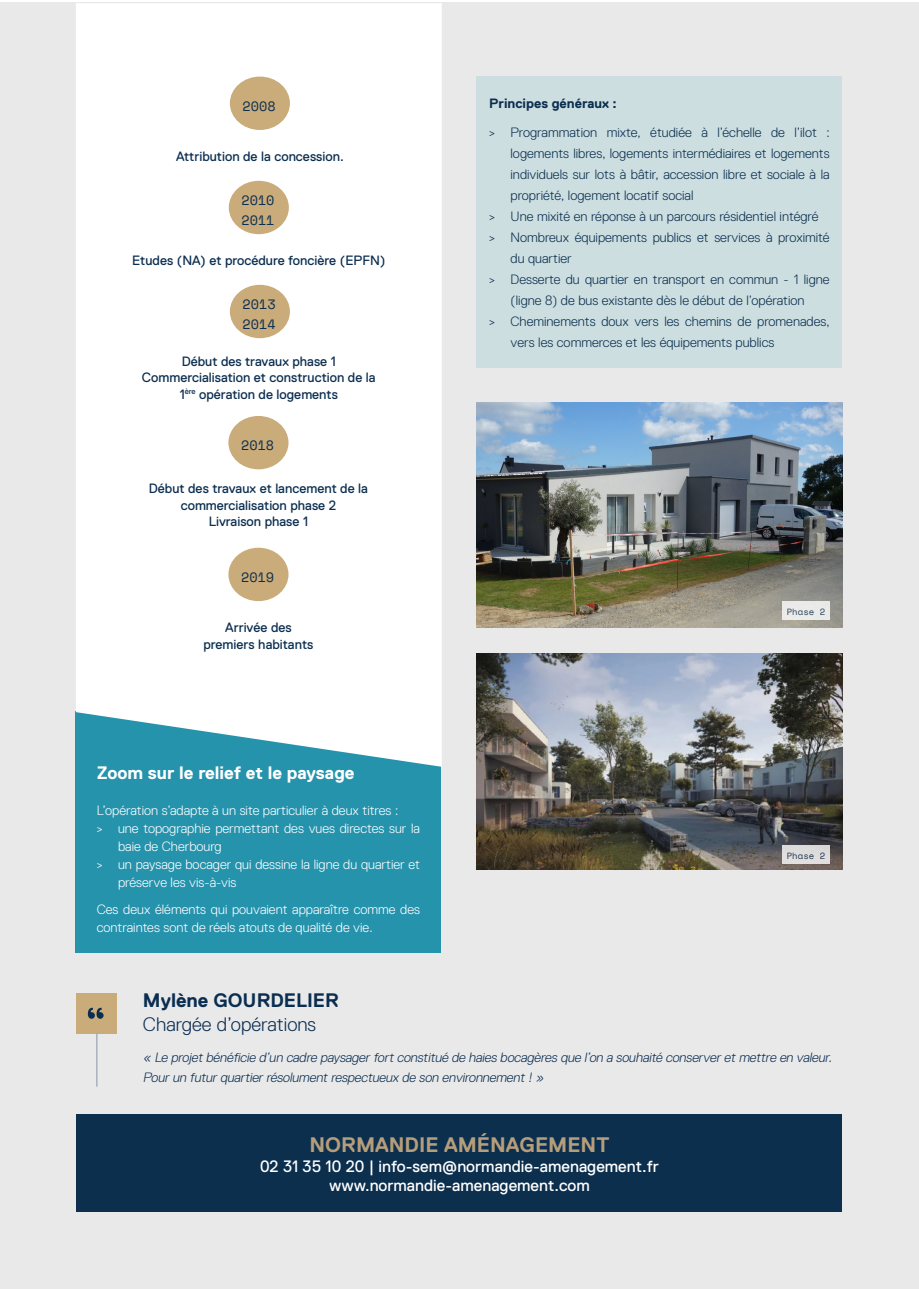
<style>
.page{position:relative;width:919px;height:1289px;background:#fff}
.page>*{position:absolute;margin:0;border:0;box-sizing:border-box;transform-origin:0 0}
.Titre_zoom{font:700 21px "Replica Pro TT";color:#b59e7b}
.Titre_de_paragraphe{font:300 19.5px "Replica Pro TT";color:#0b2e50}
.Titre_de_paragraphe-2{font:700 19.5px "Replica Pro TT";color:#0b2e50}
.Titre_zoom-2{font:700 18px "Replica Pro TT";color:#fff}
.Contenu_zoom{font:16.5px "Replica Pro TT";color:#fff}
.t1{font:300 13.5px/21px "Replica Pro TT";color:#0b2e50}
.t2{font:300 13.5px/18px "Replica Pro TT";color:#fff}
.Timeline_-_contenu{font:13.5px/16.5px "Replica Pro TT";color:#0b2e50;text-align:center}
.Contenu_italic{font:italic 300 13.5px "Replica Pro TT";color:#0b2e50}
.Timeline_-_dates{font:13.5px/19.5px "Space Mono";color:#0b2e50}
.Contenu{font:700 13.5px "Replica Pro TT";color:#0b2e50}
.t3{font:9px "Space Mono";color:#0b2e50}
.s1{font-family:"Sanchez"}
</style>
<div class="page">
<div style="left:0;top:2px;width:918px;height:1286px;background:#e9e9ea"></div>
<div style="left:75px;top:711px;width:366px;height:242px;background:#2693ad"></div>
<div style="left:76px;top:3px;width:366px;height:763px;background:#fff"></div>
<div style="left:476px;top:77px;width:366px;height:291px;background:#ccdedf"></div>
<div style="left:230px;top:77px;width:60px;height:53px;background:#caab7a;border-radius:50%"></div>
<div style="left:229px;top:181px;width:60px;height:53px;background:#caab7a;border-radius:50%"></div>
<div style="left:228px;top:416px;width:60px;height:53px;background:#caab7a;border-radius:50%"></div>
<div style="left:77px;top:992px;width:40px;height:41px;background:#caab7a"></div>
<svg style="left:88px;top:1007px;width:16px;height:11px"></svg>
<hr style="left:97px;top:1033px;width:1px;height:53px;background:#8596a8">
<div style="left:77px;top:1114px;width:765px;height:98px;background:#0c2f4e"></div>
<div style="left:228px;top:547px;width:60px;height:54px;background:#caab7a;border-radius:50%"></div>
<img style="left:476px;top:402px;width:366px;height:225px">
<div style="left:782px;top:601px;width:47px;height:18px;background:#ebeae9"></div>
<div style="left:230px;top:285px;width:60px;height:53px;background:#caab7a;border-radius:50%"></div>
<img style="left:476px;top:653px;width:366px;height:216px">
<div style="left:782px;top:845px;width:47px;height:18px;background:#dedddd"></div>
<p class="Timeline_-_dates" style="left:242px;top:96px;width:35px">2008</p>
<p class="Timeline_-_contenu" style="left:176px;top:148px;width:169px">Attribution de la concession.</p>
<p class="Timeline_-_dates" style="left:241px;top:190px;width:35px">2010</p>
<p class="Timeline_-_dates" style="left:241px;top:210px;width:35px">2011</p>
<p class="Timeline_-_contenu" style="left:132px;top:252px;width:255px">Etudes (NA) et procédure foncière (EPFN)</p>
<p class="Timeline_-_dates" style="left:242px;top:294px;width:35px">2013<br>2014</p>
<p class="Timeline_-_contenu" style="left:182px;top:353px;width:156px">Début des travaux phase 1</p>
<p class="Timeline_-_contenu" style="left:142px;top:369px;width:235px">Commercialisation et construction de la<br>1<sup>ère</sup> opération de logements</p>
<p class="Timeline_-_dates" style="left:241px;top:435px;width:35px">2018</p>
<p class="Timeline_-_contenu" style="left:149px;top:480px;width:220px">Début des travaux et lancement de la commercialisation phase 2</p>
<p class="Timeline_-_contenu" style="left:209px;top:513px;width:101px">Livraison phase 1</p>
<p class="Timeline_-_dates" style="left:241px;top:567px;width:35px">2019</p>
<p class="Timeline_-_contenu" style="left:203px;top:619px;width:111px">Arrivée des premiers habitants</p>
<p class="Titre_zoom-2" style="left:97px;top:762px;width:259px">Zoom sur le relief et le paysage</p>
<p class="t2" style="left:97px;top:801px;width:303px">L’opération s’adapte à un site particulier à deux titres :</p>
<p class="t2" style="left:118px;top:819px;width:303px;text-indent:-21px"><span class="s1">&gt;</span> une topographie permettant des vues directes sur la baie de Cherbourg</p>
<p class="t2" style="left:118px;top:855px;width:303px;text-indent:-21px"><span class="s1">&gt;</span> un paysage bocager qui dessine la ligne du quartier et préserve les vis-à-vis</p>
<p class="t2" style="left:97px;top:900px;width:325px">Ces deux éléments qui pouvaient apparaître comme des contraintes sont de réels atouts de qualité de vie.</p>
<p class="Titre_de_paragraphe-2" style="left:143px;top:989px;width:197px">Mylène GOURDELIER</p>
<p class="Titre_de_paragraphe" style="left:143px;top:1013px;width:175px">Chargée d’opérations</p>
<p class="Contenu" style="left:489px;top:96px;width:129px">Principes généraux :</p>
<p class="t1" style="left:510px;top:122px;width:320px;text-align:justify;text-indent:-21px"><span class="s1">&gt;</span> Programmation mixte, étudiée à l’échelle de l’ilot : logements libres, logements intermédiaires et logements individuels sur lots à bâtir, accession libre et sociale à la propriété, logement locatif social</p>
<p class="t1" style="left:489px;top:206px;width:331px"><span class="s1">&gt;</span> Une mixité en réponse à un parcours résidentiel intégré</p>
<p class="t1" style="left:510px;top:227px;width:320px;text-indent:-21px"><span class="s1">&gt;</span> Nombreux équipements publics et services à proximité du quartier</p>
<p class="t1" style="left:489px;top:269px;width:342px;text-align:center"><span class="s1">&gt;</span> Desserte du quartier en transport en commun - 1 ligne (ligne 8) de bus existante dès le début de l’opération</p>
<p class="t1" style="left:510px;top:311px;width:320px;text-indent:-21px"><span class="s1">&gt;</span> Cheminements doux vers les chemins de promenades, vers les commerces et les équipements publics</p>
<p class="t3" style="left:786px;top:605px;width:40px">Phase 2</p>
<p class="t3" style="left:786px;top:849px;width:40px">Phase 2</p>
<p class="Contenu_italic" style="left:143px;top:1049px;width:692px">« Le projetbénéficie d’un cadre paysagerfortconstitué de haies bocagères que l’on a souhaité conserveretmettre en valeur.</p>
<p class="Contenu_italic" style="left:143px;top:1069px;width:405px">Pourun futurquartierrésolumentrespectueux de son environnement!»</p>
<p class="Titre_zoom" style="left:309px;top:1133px;width:301px">NORMANDIE AMÉNAGEMENT</p>
<p class="Contenu_zoom" style="left:260px;top:1156px;width:400px">02 31 35 10 20 | info-sem@normandie-amenagement.fr</p>
<p class="Contenu_zoom" style="left:329px;top:1176px;width:262px">www.normandie-amenagement.com</p>
</div>
